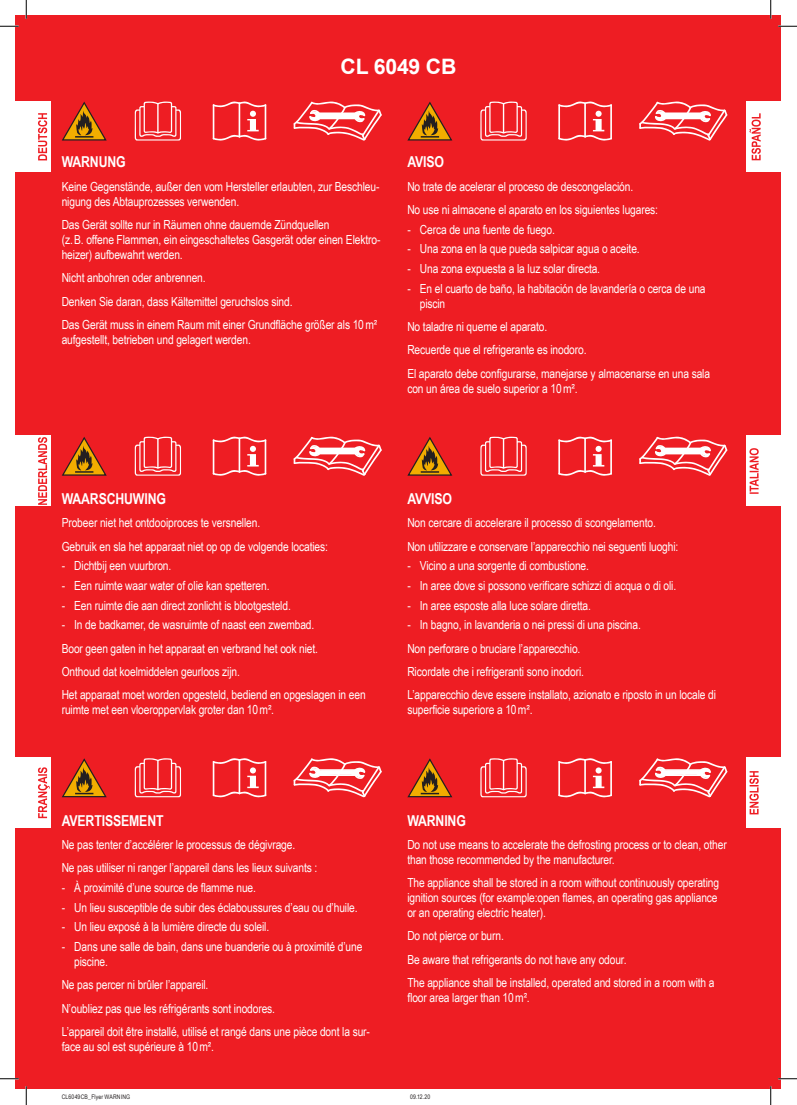
<style>
.page{position:relative;width:797px;height:1105px;background:#fff}
.page>*{position:absolute;margin:0;border:0;box-sizing:border-box;transform-origin:0 0}
.t1{font:700 21.25px "Arial";letter-spacing:-.01em;color:#fff}
.CTC_Text_10pt{font:700 15px "Arial Narrow";letter-spacing:-.01em;color:#fff}
.CTC_Text_10pt-2{font:12.5px/15px "Arial Narrow";letter-spacing:-.01em;color:#fff}
.t2{font:6.25px "Arial Narrow";letter-spacing:.025em;color:#231f20}
</style>
<div class="page">
<div style="left:16px;top:16px;width:765px;height:1073px;background:#ee1d23"></div>
<svg style="left:61px;top:101px;width:46px;height:40px"></svg>
<svg style="left:135px;top:102px;width:46px;height:39px"></svg>
<svg style="left:212px;top:101px;width:55px;height:40px"></svg>
<svg style="left:293px;top:101px;width:89px;height:40px"></svg>
<svg style="left:61px;top:436px;width:46px;height:40px"></svg>
<svg style="left:135px;top:437px;width:46px;height:39px"></svg>
<svg style="left:212px;top:436px;width:55px;height:40px"></svg>
<svg style="left:293px;top:436px;width:89px;height:40px"></svg>
<svg style="left:61px;top:758px;width:46px;height:40px"></svg>
<svg style="left:135px;top:758px;width:46px;height:39px"></svg>
<svg style="left:212px;top:758px;width:55px;height:39px"></svg>
<svg style="left:293px;top:758px;width:89px;height:39px"></svg>
<svg style="left:407px;top:101px;width:46px;height:40px"></svg>
<svg style="left:480px;top:102px;width:46px;height:39px"></svg>
<svg style="left:558px;top:101px;width:54px;height:40px"></svg>
<svg style="left:639px;top:101px;width:88px;height:40px"></svg>
<svg style="left:407px;top:437px;width:46px;height:39px"></svg>
<svg style="left:480px;top:437px;width:46px;height:39px"></svg>
<svg style="left:558px;top:436px;width:54px;height:40px"></svg>
<svg style="left:639px;top:436px;width:88px;height:40px"></svg>
<svg style="left:407px;top:758px;width:46px;height:40px"></svg>
<svg style="left:480px;top:758px;width:46px;height:39px"></svg>
<svg style="left:558px;top:758px;width:54px;height:39px"></svg>
<svg style="left:639px;top:758px;width:88px;height:39px"></svg>
<div style="left:16px;top:101px;width:35px;height:71px;background:#fff"></div>
<svg style="left:38px;top:113px;width:9px;height:47px"></svg>
<div style="left:16px;top:436px;width:35px;height:70px;background:#fff"></div>
<svg style="left:38px;top:437px;width:9px;height:68px"></svg>
<div style="left:746px;top:101px;width:35px;height:71px;background:#fff"></div>
<svg style="left:749px;top:113px;width:11px;height:47px"></svg>
<div style="left:746px;top:757px;width:35px;height:71px;background:#fff"></div>
<svg style="left:749px;top:771px;width:9px;height:43px"></svg>
<div style="left:746px;top:436px;width:35px;height:70px;background:#fff"></div>
<svg style="left:749px;top:448px;width:9px;height:46px"></svg>
<div style="left:16px;top:757px;width:35px;height:71px;background:#fff"></div>
<svg style="left:38px;top:767px;width:12px;height:51px"></svg>
<svg style="left:0;top:25px;width:19px;height:2px"></svg>
<svg style="left:778px;top:25px;width:19px;height:2px"></svg>
<svg style="left:0;top:1078px;width:19px;height:1px"></svg>
<svg style="left:778px;top:1078px;width:19px;height:1px"></svg>
<svg style="left:25px;top:0;width:2px;height:19px"></svg>
<svg style="left:25px;top:1086px;width:2px;height:19px"></svg>
<svg style="left:770px;top:0;width:1px;height:19px"></svg>
<svg style="left:770px;top:1086px;width:1px;height:19px"></svg>
<p class="t1" style="left:340px;top:51px;width:117px">CL 6049 CB</p>
<p class="CTC_Text_10pt" style="left:62px;top:151px;width:66px">WARNUNG</p>
<p class="CTC_Text_10pt-2" style="left:62px;top:178px;width:319px">Keine Gegenstände, außer den vom Hersteller erlaubten, zur Beschleu&shy;nigung des Abtauprozesses verwenden.</p>
<p class="CTC_Text_10pt-2" style="left:62px;top:217px;width:320px">Das Gerät sollte nur in Räumen ohne dauernde Zündquellen<br>(z.B. offene Flammen, ein eingeschaltetes Gasgerät oder einen Elektro&shy;heizer) aufbewahrt werden.</p>
<p class="CTC_Text_10pt-2" style="left:62px;top:270px;width:145px">Nicht anbohren oder anbrennen.</p>
<p class="CTC_Text_10pt-2" style="left:62px;top:293px;width:232px">Denken Sie daran, dass Kältemittel geruchslos sind.</p>
<p class="CTC_Text_10pt-2" style="left:62px;top:316px;width:317px">Das Gerät muss in einem Raum mit einer Grundfläche größer als 10m² aufgestellt, betrieben und gelagert werden.</p>
<p class="CTC_Text_10pt" style="left:407px;top:151px;width:38px">AVISO</p>
<p class="CTC_Text_10pt-2" style="left:407px;top:178px;width:227px">No trate de acelerar el proceso de descongelación.</p>
<p class="CTC_Text_10pt-2" style="left:407px;top:202px;width:252px">No use ni almacene el aparato en los siguientes lugares:</p>
<p class="CTC_Text_10pt-2" style="left:407px;top:221px;width:149px">- Cerca de una fuente de fuego.</p>
<p class="CTC_Text_10pt-2" style="left:407px;top:241px;width:234px">- Una zona en la que pueda salpicar agua o aceite.</p>
<p class="CTC_Text_10pt-2" style="left:407px;top:261px;width:194px">- Una zona expuesta a la luz solar directa.</p>
<p class="CTC_Text_10pt-2" style="left:420px;top:280px;width:287px;text-indent:-12px">- En el cuarto de baño, la habitación de lavandería o cerca de una piscin</p>
<p class="CTC_Text_10pt-2" style="left:407px;top:319px;width:141px">No taladre ni queme el aparato.</p>
<p class="CTC_Text_10pt-2" style="left:407px;top:342px;width:181px">Recuerde que el refrigerante es inodoro.</p>
<p class="CTC_Text_10pt-2" style="left:407px;top:365px;width:304px">El aparato debe configurarse, manejarse y almacenarse en una sala con un área de suelo superior a 10m².</p>
<p class="CTC_Text_10pt" style="left:62px;top:487px;width:106px">WAARSCHUWING</p>
<p class="CTC_Text_10pt-2" style="left:62px;top:515px;width:200px">Probeer niet het ontdooiproces te versnellen.</p>
<p class="CTC_Text_10pt-2" style="left:62px;top:538px;width:268px">Gebruik en sla het apparaat niet op op de volgende locaties:</p>
<p class="CTC_Text_10pt-2" style="left:62px;top:558px;width:111px">- Dichtbij een vuurbron.</p>
<p class="CTC_Text_10pt-2" style="left:62px;top:578px;width:209px">- Een ruimte waar water of olie kan spetteren.</p>
<p class="CTC_Text_10pt-2" style="left:62px;top:597px;width:231px">- Een ruimte die aan direct zonlicht is blootgesteld.</p>
<p class="CTC_Text_10pt-2" style="left:62px;top:617px;width:254px">- In de badkamer, de wasruimte of naast een zwembad.</p>
<p class="CTC_Text_10pt-2" style="left:62px;top:640px;width:258px">Boor geen gaten in het apparaat en verbrand het ook niet.</p>
<p class="CTC_Text_10pt-2" style="left:62px;top:664px;width:180px">Onthoud dat koelmiddelen geurloos zijn.</p>
<p class="CTC_Text_10pt-2" style="left:62px;top:687px;width:305px">Het apparaat moet worden opgesteld, bediend en opgeslagen in een ruimte met een vloeroppervlak groter dan 10m².</p>
<p class="CTC_Text_10pt" style="left:407px;top:487px;width:46px">AVVISO</p>
<p class="CTC_Text_10pt-2" style="left:407px;top:515px;width:250px">Non cercare di accelerare il processo di scongelamento.</p>
<p class="CTC_Text_10pt-2" style="left:407px;top:538px;width:272px">Non utilizzare e conservare l’apparecchio nei seguenti luoghi:</p>
<p class="CTC_Text_10pt-2" style="left:407px;top:558px;width:183px">- Vicino a una sorgente di combustione.</p>
<p class="CTC_Text_10pt-2" style="left:407px;top:578px;width:270px">- In aree dove si possono verificare schizzi di acqua o di oli.</p>
<p class="CTC_Text_10pt-2" style="left:407px;top:597px;width:185px">- In aree esposte alla luce solare diretta.</p>
<p class="CTC_Text_10pt-2" style="left:407px;top:617px;width:235px">- In bagno, in lavanderia o nei pressi di una piscina.</p>
<p class="CTC_Text_10pt-2" style="left:407px;top:640px;width:174px">Non perforare o bruciare l’apparecchio.</p>
<p class="CTC_Text_10pt-2" style="left:407px;top:664px;width:178px">Ricordate che i refrigeranti sono inodori.</p>
<p class="CTC_Text_10pt-2" style="left:407px;top:687px;width:310px">L’apparecchio deve essere installato, azionato e riposto in un locale di superficie superiore a 10m².</p>
<p class="CTC_Text_10pt" style="left:62px;top:809px;width:103px">AVERTISSEMENT</p>
<p class="CTC_Text_10pt-2" style="left:62px;top:836px;width:235px">Ne pas tenter d’accélérer le processus de dégivrage.</p>
<p class="CTC_Text_10pt-2" style="left:62px;top:860px;width:257px">Ne pas utiliser ni ranger l’appareil dans les lieux suivants :</p>
<p class="CTC_Text_10pt-2" style="left:62px;top:879px;width:196px">- À proximité d’une source de flamme nue.</p>
<p class="CTC_Text_10pt-2" style="left:62px;top:899px;width:297px">- Un lieu susceptible de subir des éclaboussures d’eau ou d’huile.</p>
<p class="CTC_Text_10pt-2" style="left:62px;top:919px;width:209px">- Un lieu exposé à la lumière directe du soleil.</p>
<p class="CTC_Text_10pt-2" style="left:74px;top:939px;width:290px;text-indent:-12px">- Dans une salle de bain, dans une buanderie ou à proximité d’une piscine.</p>
<p class="CTC_Text_10pt-2" style="left:62px;top:977px;width:148px">Ne pas percer ni brûler l’appareil.</p>
<p class="CTC_Text_10pt-2" style="left:62px;top:1000px;width:215px">N’oubliez pas que les réfrigérants sont inodores.</p>
<p class="CTC_Text_10pt-2" style="left:62px;top:1023px;width:310px">L’appareil doit être installé, utilisé et rangé dans une pièce dont la sur&shy;face au sol est supérieure à 10m².</p>
<p class="CTC_Text_10pt" style="left:407px;top:809px;width:60px">WARNING</p>
<p class="CTC_Text_10pt-2" style="left:407px;top:836px;width:321px">Do not use means to accelerate the defrosting process or to clean, other than those recommended by the manufacturer.</p>
<p class="CTC_Text_10pt-2" style="left:407px;top:875px;width:313px;text-align:justify">The appliance shall be stored in a room without continuously operating ignition sources (for example:open flames, an operating gas appliance or an operating electric heater).</p>
<p class="CTC_Text_10pt-2" style="left:407px;top:928px;width:98px">Do not pierce or burn.</p>
<p class="CTC_Text_10pt-2" style="left:407px;top:951px;width:221px">Be aware that refrigerants do not have any odour.</p>
<p class="CTC_Text_10pt-2" style="left:407px;top:975px;width:309px">The appliance shall be installed, operated and stored in a room with a floor area larger than 10m².</p>
<p class="t2" style="left:62px;top:1092px;width:70px">CL6049CB_Flyer WARNING</p>
<p class="t2" style="left:410px;top:1092px;width:22px">09.12.20</p>
</div>
